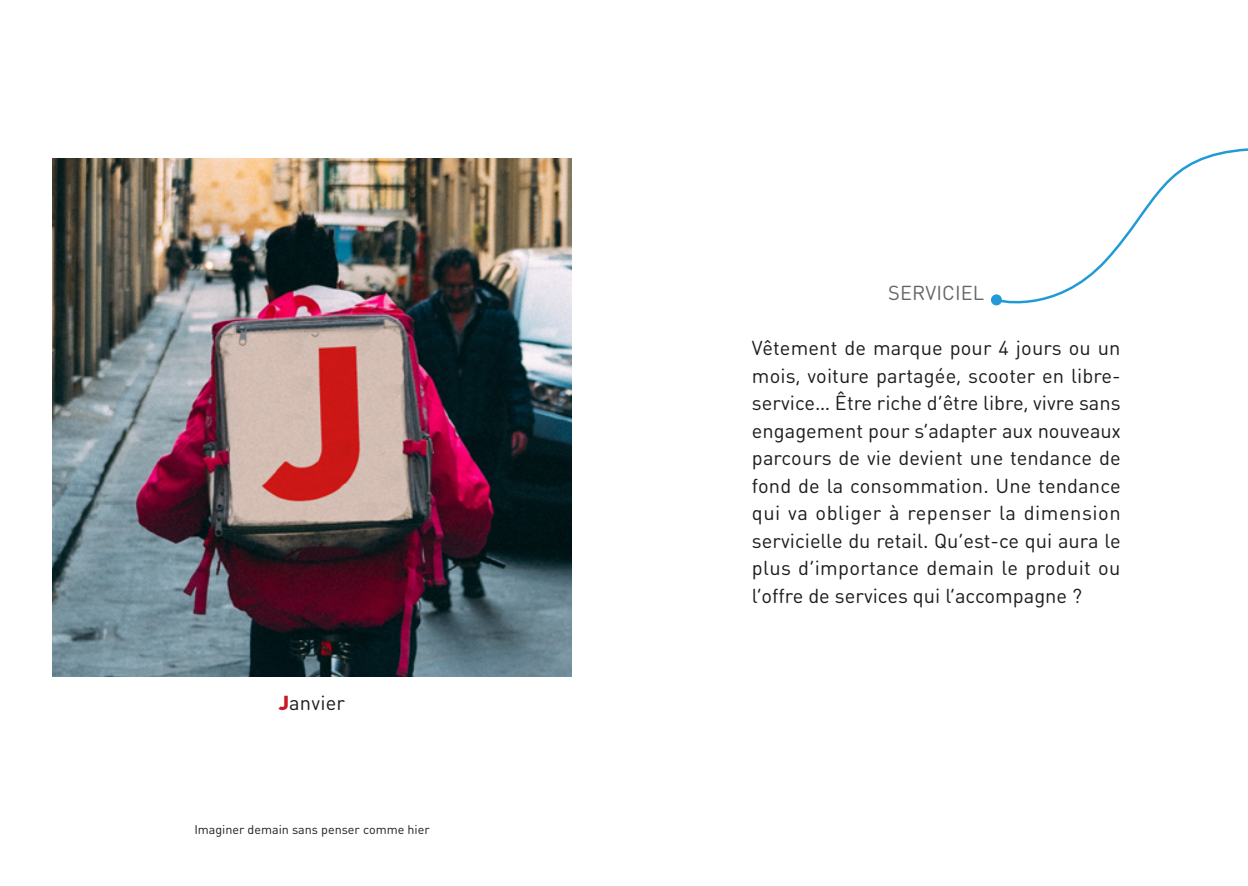
<style>
.page{position:relative;width:1248px;height:886px;background:#fff}
.page>*{position:absolute;margin:0;border:0;box-sizing:border-box;transform-origin:0 0}
.t1{font:20px/27.5px "DIN Round OT";color:#1d1d1b;text-align:justify}
.t2{font:20px "DIN Round OT";letter-spacing:.005em;color:#666665}
.t3{font:12.5px "DIN Round OT";color:#1d1d1b}
.s1{font-family:"DIN";font-weight:900;color:#c91923}
</style>
<div class="page">
<img style="left:53px;top:159px;width:518px;height:518px">
<svg style="left:994px;top:148px;width:253px;height:158px"></svg>
<div style="left:990px;top:294px;width:11px;height:11px;background:#209bd8;border-radius:50%"></div>
<p class="t1" style="left:279px;top:689px;width:68px"><span class="s1">J</span>anvier</p>
<p class="t3" style="left:194px;top:821px;width:237px">Imaginer demain sans penser comme hier</p>
<p class="t2" style="left:888px;top:280px;width:97px">SERVICIEL</p>
<p class="t1" style="left:752px;top:334px;width:370px">Vêtement de marque pour 4 jours ou un mois, voiture partagée, scooter en libre&shy;service… Être riche d’être libre, vivre sans engagement pour s’adapter aux nouveaux parcours de vie devient une tendance de fond de la consommation. Une tendance qui va obliger à repenser la dimension servicielle du retail. Qu’est-ce qui aura le plus d’importance demain le produit ou l’offre de services qui l’accompagne ?</p>
</div>
